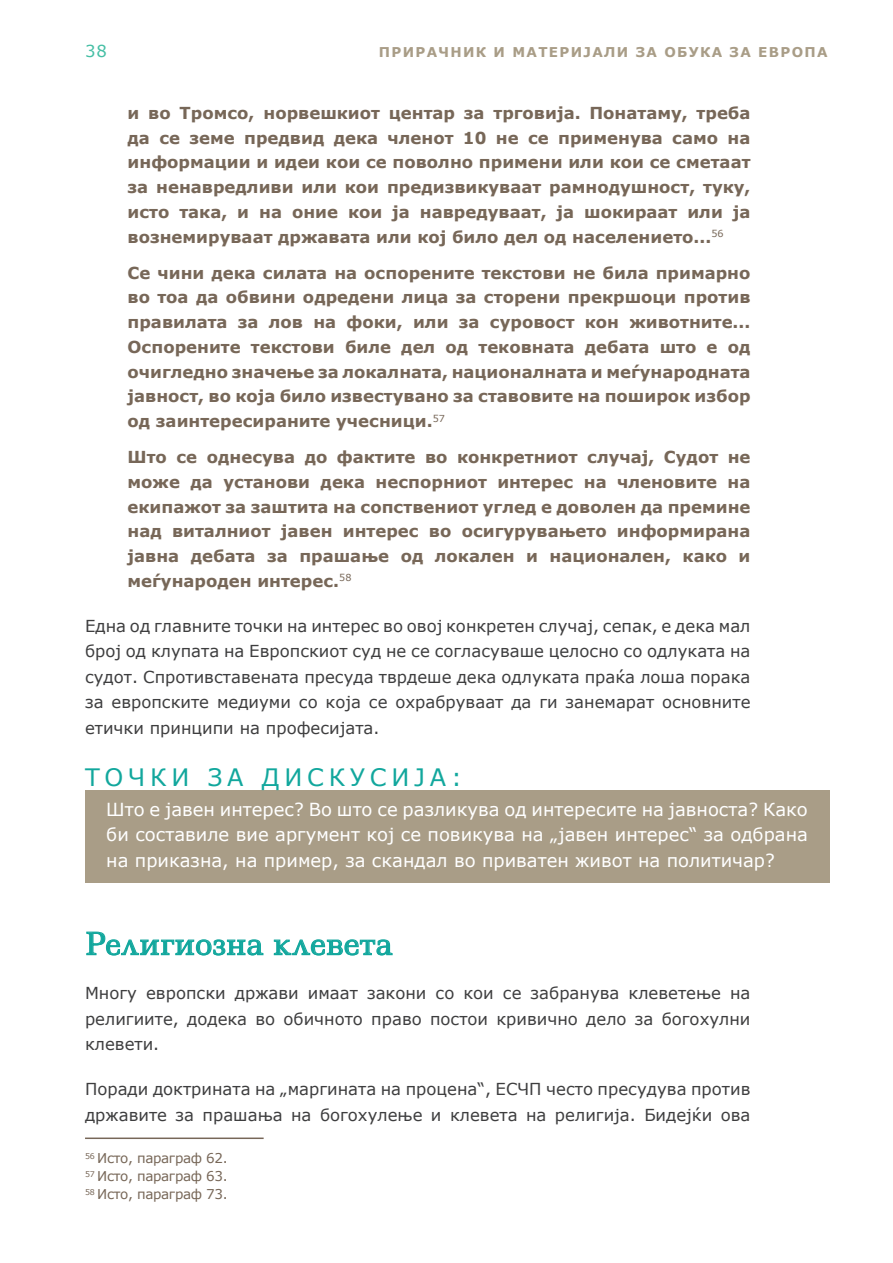
<style>
.page{position:relative;width:893px;height:1263px;background:#fff}
.page>*{position:absolute;margin:0;border:0;box-sizing:border-box;transform-origin:0 0}
.t1{font:30px "Ledger";letter-spacing:.025em;color:#12a79d}
.t2{font:24px "Verdana";color:#12a79d}
.t3{font:18px/25.5px "Verdana";color:#fff;text-align:justify}
.t4{font:700 16.5px/24.8px "Verdana";color:#776758;text-align:justify}
.t5{font:16.5px/25.5px "Verdana";color:#3e3e3f;text-align:justify}
.t6{font:16.5px "Verdana";color:#46bfa5}
.t7{font:13.5px/18px "Verdana";letter-spacing:-.025em;color:#776758;text-align:justify}
.t8{font:700 13.5px "Verdana";letter-spacing:.1em;color:#a99d87}
</style>
<div class="page">
<hr style="left:85px;top:1137px;width:179px;height:2px;background:#776758">
<div style="left:85px;top:790px;width:744px;height:92px;background:#a99d87"></div>
<svg style="left:86px;top:931px;width:178px;height:25px"></svg>
<svg style="left:273px;top:939px;width:120px;height:17px"></svg>
<p class="t6" style="left:85px;top:40px;width:23px">38</p>
<p class="t8" style="left:379px;top:43px;width:450px">ПРИРАЧНИК И МАТЕРИЈАЛИ ЗА ОБУКА ЗА ЕВРОПА</p>
<p class="t4" style="left:128px;top:100px;width:624px">и во Тромсо, норвешкиот центар за трговија. Понатаму, треба да се земе предвид дека членот 10 не се применува само на информации и идеи кои се поволно примени или кои се сметаат за ненавредливи или кои предизвикуваат рамнодушност, туку, исто така, и на оние кои ја навредуваат, ја шокираат или ја вознемируваат државата или кој било дел од населението...<sup>56</sup></p>
<p class="t4" style="left:128px;top:260px;width:624px">Се чини дека силата на оспорените текстови не била примарно во тоа да обвини одредени лица за сторени прекршоци против правилата за лов на фоки, или за суровост кон животните...<br>Оспорените текстови биле дел од тековната дебата што е од очигледно значење за локалната, националната и меѓународната јавност, во која било известувано за ставовите на поширок избор од заинтересираните учесници.<sup>57</sup></p>
<p class="t4" style="left:128px;top:444px;width:624px">Што се однесува до фактите во конкретниот случај, Судот не може да установи дека неспорниот интерес на членовите на екипажот за заштита на сопствениот углед е доволен да премине над виталниот јавен интерес во осигурувањето информирана јавна дебата за прашање од локален и национален, како и меѓународен интерес.<sup>58</sup></p>
<p class="t5" style="left:85px;top:613px;width:667px">Една од главните точки на интерес во овој конкретен случај, сепак, е дека мал број од клупата на Европскиот суд не се согласуваше целосно со одлуката на судот. Спротивставената пресуда тврдеше дека одлуката праќа лоша порака за европските медиуми со која се охрабруваат да ги занемарат основните етички принципи на професијата.</p>
<h2 class="t2" style="left:85px;top:761px;width:41px">Точки</h2>
<h2 class="t2" style="left:208px;top:761px;width:19px">за</h2>
<h2 class="t2" style="left:262px;top:761px;width:22px">дискусија</h2>
<h2 class="t2" style="left:451px;top:761px;width:12px">:</h2>
<p class="t3" style="left:106px;top:796px;width:703px">Што е јавен интерес? Во што се разликува од интересите на јавноста? Како би составиле вие аргумент кој се повикува на „јавен интерес“ за одбрана на приказна, на пример, за скандал во приватен живот на политичар?</p>
<h1 class="t1" style="left:85px;top:923px;width:309px">Религиозна клевета</h1>
<p class="t5" style="left:85px;top:980px;width:667px">Многу европски држави имаат закони со кои се забранува клеветење на религиите, додека во обичното право постои кривично дело за богохулни клевети.</p>
<p class="t5" style="left:85px;top:1076px;width:667px">Поради доктрината на „маргината на процена“, ЕСЧП често пресудува против државите за прашања на богохулење и клевета на религија. Бидејќи ова</p>
<p class="t7" style="left:85px;top:1149px;width:144px"><sup>56</sup> Исто, параграф 62.<br><sup>57</sup> Исто, параграф 63.<br><sup>58</sup> Исто, параграф 73.</p>
</div>
